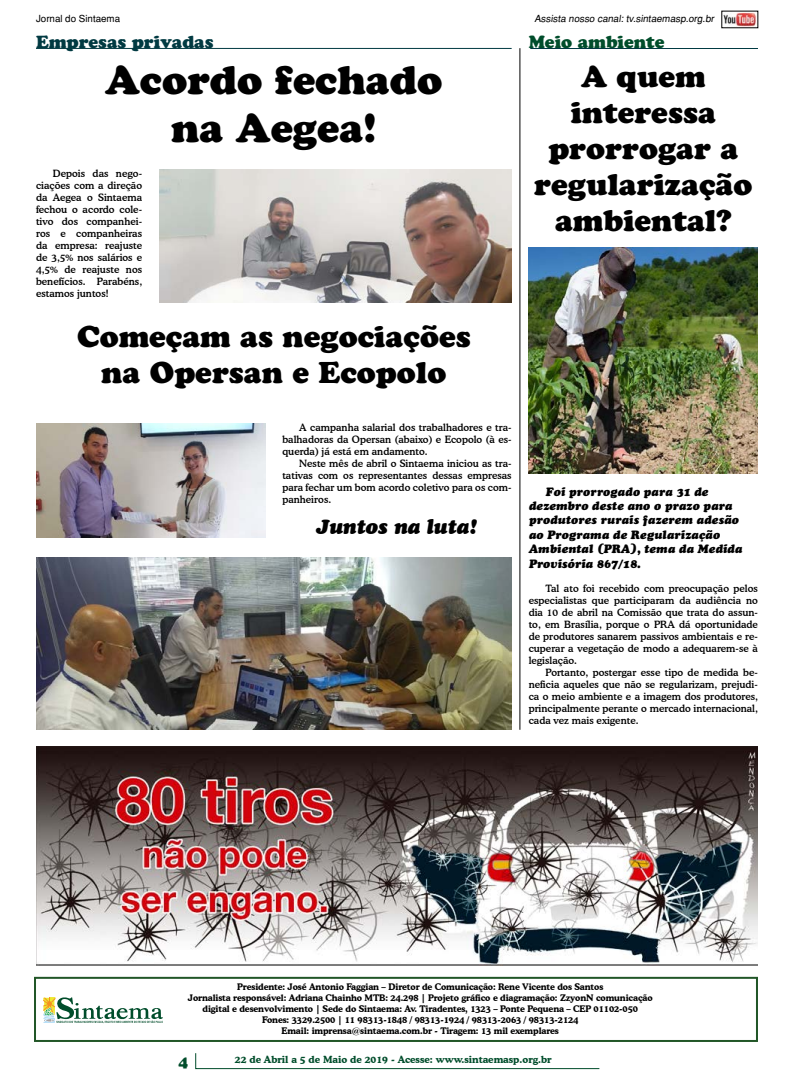
<style>
.page{position:relative;width:794px;height:1078px;background:#fff}
.page>*{position:absolute;margin:0;border:0;box-sizing:border-box;transform-origin:0 0}
.t1{font:40px/48px "Cooper Black Std";color:#000;text-align:center}
.t2{font:30px/36px "Cooper Black Std";color:#000;text-align:center}
.t3{font:italic 900 20px "Cooper BT";color:#000}
.t4{font:17.5px "Cooper Black Std";color:#013a42}
.t5{font:17.5px "Cooper Black Std";color:#004d2b}
.t6{font:15.3px "Cooper Black Std";color:#004d2b}
.t7{font:italic 12px/14.4px "Cooper Black Std";color:#000}
.t8{font:500 10px/12px "Cooper BT";color:#000;text-align:justify}
.t9{font:700 9.8px "Cooper BT";color:#004d2b}
.t10{font:9.7px "Helvetica";color:#000}
.t11{font:700 9px/10.9px "Cooper BT";letter-spacing:-.01em;color:#000;text-align:center}
</style>
<div class="page">
<img style="left:723px;top:13px;width:33px;height:13px">
<svg style="left:195px;top:1053px;width:405px;height:16px"></svg>
<div style="left:34px;top:976px;width:724px;height:65px;border:2px solid #215627"></div>
<svg style="left:43px;top:997px;width:120px;height:26px"></svg>
<img style="left:36px;top:746px;width:722px;height:219px">
<hr style="left:36px;top:48px;width:475px;height:1px;background:#013a42">
<hr style="left:530px;top:48px;width:228px;height:1px;background:#013a42">
<img style="left:159px;top:169px;width:352px;height:133px">
<img style="left:36px;top:423px;width:229px;height:114px">
<img style="left:36px;top:557px;width:475px;height:172px">
<hr style="left:519px;top:48px;width:1px;height:681px;background:#000">
<img style="left:528px;top:247px;width:230px;height:226px">
<p class="t10" style="left:36px;top:12px;width:86px">Jornal do Sintaema</p>
<p class="t10" style="left:534px;top:12px;width:183px">Assista nosso canal: tv.sintaemasp.org.br</p>
<h3 class="t4" style="left:36px;top:32px;width:179px">Empresas privadas</h3>
<h3 class="t5" style="left:528px;top:32px;width:137px">Meio ambiente</h3>
<h1 class="t1" style="left:105px;top:56px;width:339px">Acordo fechado na Aegea!</h1>
<h2 class="t2" style="left:534px;top:58px;width:220px">A quem interessa prorrogar a regularização ambiental?</h2>
<p class="t8" style="left:36px;top:167px;width:108px;text-indent:17px">Depois das nego&shy;ciações com a direção da Aegea o Sintaema fechou o acordo cole&shy;tivo dos companhei&shy;ros e companheiras da empresa: reajuste de 3,5% nos salários e 4,5% de reajuste nos benefícios. Parabéns, estamos juntos!</p>
<h2 class="t2" style="left:77px;top:318px;width:395px">Começam as negociações na Opersan e Ecopolo</h2>
<p class="t8" style="left:282px;top:421px;width:231px;text-indent:17px">A campanha salarial dos trabalhadores e tra&shy;balhadoras da Opersan (abaixo) e Ecopolo (à es&shy;querda) já está em andamento.</p>
<p class="t8" style="left:282px;top:457px;width:231px;text-indent:17px">Neste mês de abril o Sintaema iniciou as tra&shy;tativas com os representantes dessas empresas para fechar um bom acordo coletivo para os com&shy;panheiros.</p>
<h3 class="t3" style="left:316px;top:514px;width:162px">Juntos na luta!</h3>
<p class="t7" style="left:528px;top:484px;width:215px;text-indent:17px">Foi prorrogado para 31 de dezembro deste ano o prazo para produtores rurais fazerem adesão ao Programa de Regularização<br>Ambiental (PRA), tema da Medida<br>Provisória 867/18.</p>
<p class="t8" style="left:528px;top:582px;width:231px;text-indent:17px">Tal ato foi recebido com preocupação pelos especialistas que participaram da audiência no dia 10 de abril na Comissão que trata do assun&shy;to, em Brasília, porque o PRA dá oportunidade de produtores sanarem passivos ambientais e re&shy;cuperar a vegetação de modo a adequarem-se à legislação.</p>
<p class="t8" style="left:528px;top:666px;width:231px;text-indent:17px">Portanto, postergar esse tipo de medida be&shy;neficia aqueles que não se regularizam, prejudi&shy;ca o meio ambiente e a imagem dos produtores, principalmente perante o mercado internacional, cada vez mais exigente.</p>
<p class="t11" style="left:188px;top:980px;width:466px">Presidente: José Antonio Faggian – Diretor de Comunicação: Rene Vicente dos Santos<br>Jornalista responsável: Adriana Chainho MTB: 24.298 | Projeto gráfico e diagramação: ZzyonN comunicação digital e desenvolvimento | Sede do Sintaema: Av. Tiradentes, 1323 – Ponte Pequena – CEP 01102-050<br>Fones: 3329.2500 | 11 98313-1848 / 98313-1924 / 98313-2063 / 98313-2124<br>Email: imprensa@sintaema.com.br - Tiragem: 13 mil exemplares</p>
<h3 class="t6" style="left:178px;top:1051px;width:11px">4</h3>
<p class="t9" style="left:235px;top:1053px;width:318px">22 de Abril a 5 de Maio de 2019 - Acesse: www.sintaemasp.org.br</p>
</div>
